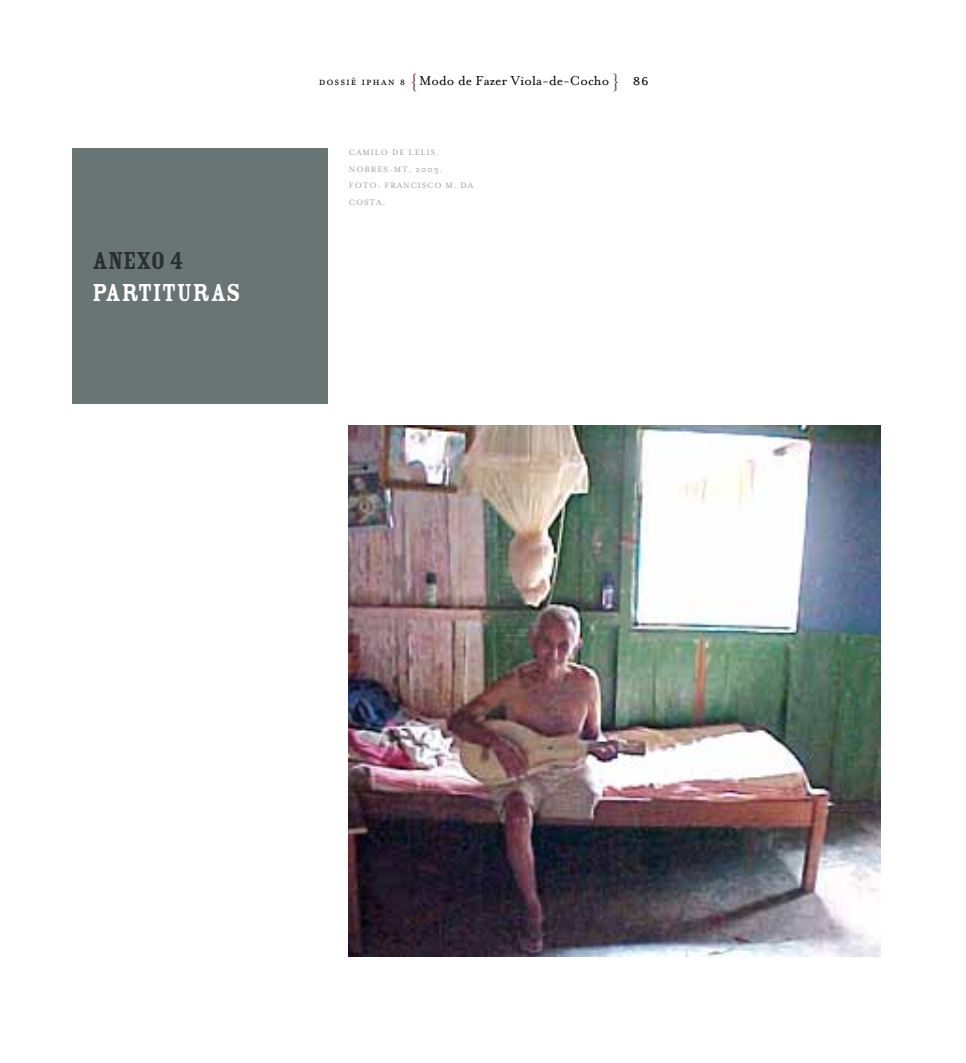
<style>
.page{position:relative;width:966px;height:1063px;background:#fff}
.page>*{position:absolute;margin:0;border:0;box-sizing:border-box;transform-origin:0 0}
.t1{font:27px "Rosewood Std Fill";color:#fff}
.t2{font:27px "Rosewood Std Fill";letter-spacing:-.03em;color:#2a3032}
.t3{font:15px "Mrs Eaves Roman";color:#000}
.t4{font:9px "Mrs Eaves Roman";letter-spacing:.1em;color:#9c9e9f}
.s1{font-family:"Mrs Eaves Small Caps";font-size:12px}
.s2{font-family:"Adobe Garamond Pro";font-size:21px;color:#6b483e}
.s3{font-family:"Mrs Eaves Small Caps";font-size:18px}
</style>
<div class="page">
<div style="left:72px;top:149px;width:255px;height:255px;background:#697475"></div>
<img style="left:349px;top:425px;width:531px;height:532px">
<h1 class="t2" style="left:92px;top:246px;width:93px">anexo 4</h1>
<h1 class="t1" style="left:92px;top:278px;width:150px">partituras</h1>
<h2 class="t3" style="left:318px;top:72px;width:332px"><span class="s1">dossiê iphan 8</span> <span class="s2">{</span>MODO DE FAZER VIOLA-DE-COCHO <span class="s2">}</span> <span class="s3">86</span></h2>
<p class="t4" style="left:349px;top:148px;width:15px">CAMILO</p>
<p class="t4" style="left:392px;top:148px;width:29px">DE LELIS</p>
<p class="t4" style="left:436px;top:148px;width:4px">.</p>
<p class="t4" style="left:349px;top:164px;width:15px">NOBRES</p>
<p class="t4" style="left:389px;top:164px;width:55px">-MT, 2003.</p>
<p class="t4" style="left:349px;top:181px;width:14px">FOTO</p>
<p class="t4" style="left:377px;top:181px;width:20px">: FRANCISCO</p>
<p class="t4" style="left:445px;top:181px;width:23px">M. DA</p>
<p class="t4" style="left:349px;top:197px;width:15px">COSTA</p>
<p class="t4" style="left:382px;top:197px;width:4px">.</p>
</div>
